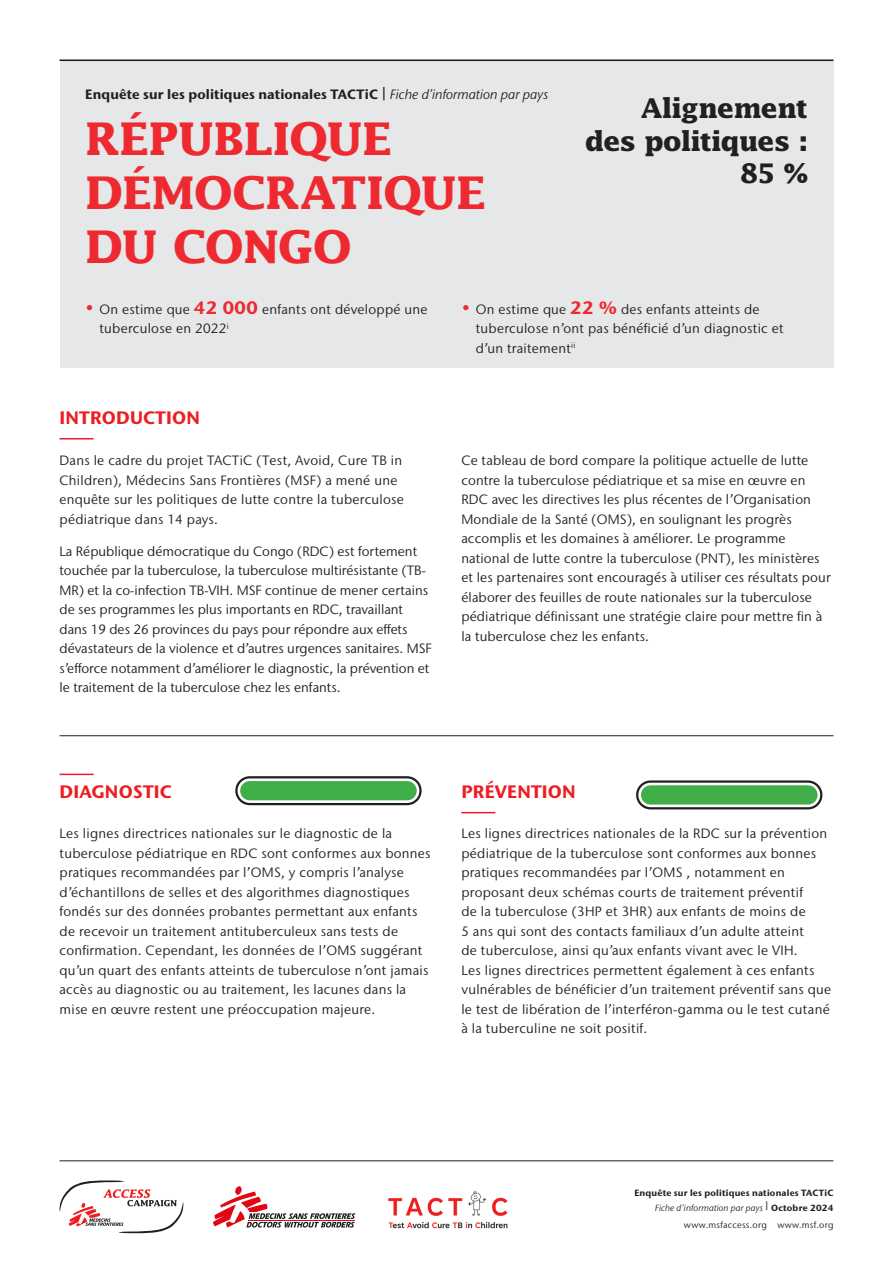
<style>
.page{position:relative;width:893px;height:1263px;background:#fff}
.page>*{position:absolute;margin:0;border:0;box-sizing:border-box;transform-origin:0 0}
.Body_Copy{font:700 45px/54px "Lucida";letter-spacing:-.015em;color:#ee2a30}
.t1{font:700 27px/32.4px "Lucida";letter-spacing:-.03em;color:#231f20;text-align:right}
.Subtitle_2{font:700 18px "Stone Sans IIITC Std";letter-spacing:.01em;color:#ee1d23}
.Body{font:13.5px/19.5px "Stone Sans IIITC Std";letter-spacing:.02em;color:#231f20}
.Body-2{font:13.5px/19.5px "Stone Sans IIITC Std";color:#231f20}
.Body_Copy-2{font:700 13.5px "Stone Sans IIITC Std";letter-spacing:.01em;color:#231f20}
.Body_Copy-3{font:700 9px "Stone Sans IIITC Std";letter-spacing:.02em;color:#231f20}
.Body_Copy-4{font:italic 9px "Stone Sans IIITC Std";letter-spacing:.015em;color:#231f20}
.t2{font:9px "Stone Sans IIITC Std";letter-spacing:.03em;color:#231f20}
.s1{font-weight:400;font-style:italic}
.s2{font-weight:600;font-size:18px;color:#ee2a30}
.s3{font-weight:700;font-size:18px;color:#ee2a30}
.s4{font-weight:700;font-style:normal}
</style>
<div class="page">
<hr style="left:60px;top:1160px;width:773px;height:1px;background:#231f20">
<svg style="left:60px;top:1180px;width:123px;height:53px"></svg>
<img style="left:388px;top:1190px;width:120px;height:39px">
<svg style="left:213px;top:1186px;width:142px;height:41px"></svg>
<div style="left:60px;top:60px;width:773px;height:308px;background:#e6e7e9"></div>
<hr style="left:60px;top:60px;width:773px;height:1px;background:#231f20">
<hr style="left:60px;top:735px;width:773px;height:1px;background:#231f20">
<hr style="left:60px;top:438px;width:34px;height:1px;background:#ee1d23">
<hr style="left:60px;top:774px;width:34px;height:1px;background:#ee1d23">
<hr style="left:461px;top:812px;width:34px;height:1px;background:#ee1d23">
<div style="left:637px;top:781px;width:184px;height:27px;background:#40ae49;border-radius:13px"></div>
<div style="left:633px;top:778px;width:192px;height:34px;border:8px solid #fff;border-radius:13px"></div>
<div style="left:636px;top:780px;width:186px;height:29px;border:2px solid #231f20;border-radius:13px"></div>
<div style="left:236px;top:777px;width:184px;height:27px;background:#40ae49;border-radius:13px"></div>
<div style="left:233px;top:773px;width:191px;height:35px;border:8px solid #fff;border-radius:13px"></div>
<div style="left:235px;top:776px;width:187px;height:29px;border:2px solid #231f20;border-radius:13px"></div>
<p class="Body_Copy-2" style="left:85px;top:85px;width:465px">Enquête sur les politiques nationales TACTiC | <span class="s1">Fiche d’information par pays</span></p>
<p class="Body_Copy" style="left:85px;top:111px;width:402px">RÉPUBLIQUE<br>DÉMOCRATIQUE<br>DU CONGO</p>
<p class="t1" style="left:585px;top:92px;width:224px">Alignement des politiques :<br>85 %</p>
<p class="Body" style="left:99px;top:299px;width:330px;text-indent:-14px"><span class="s2">•</span> On estime que <span class="s3">42 000</span> enfants ont développé une tuberculose en 2022<sup>i</sup></p>
<p class="Body" style="left:476px;top:299px;width:309px;text-indent:-14px"><span class="s2">•</span> On estime que <span class="s3">22 %</span> des enfants atteints de tuberculose n’ont pas bénéficié d’un diagnostic et d’un traitement<sup>ii</sup></p>
<p class="Subtitle_2" style="left:60px;top:407px;width:142px">INTRODUCTION</p>
<p class="Body" style="left:60px;top:451px;width:346px">Dans le cadre du projet TACTiC (Test, Avoid, Cure TB in Children), Médecins Sans Frontières (MSF) a mené une enquête sur les politiques de lutte contre la tuberculose pédiatrique dans 14 pays.</p>
<p class="Body-2" style="left:60px;top:541px;width:374px">La République démocratique du Congo (RDC) est fortement touchée par la tuberculose, la tuberculose multirésistante (TB-MR) et la co-infection TB-VIH. MSF continue de mener certains de ses programmes les plus importants en RDC, travaillant dans 19 des 26 provinces du pays pour répondre aux effets dévastateurs de la violence et d’autres urgences sanitaires. MSF s’efforce notamment d’améliorer le diagnostic, la prévention et le traitement de la tuberculose chez les enfants.</p>
<p class="Body" style="left:461px;top:451px;width:371px">Ce tableau de bord compare la politique actuelle de lutte contre la tuberculose pédiatrique et sa mise en œuvre en RDC avec les directives les plus récentes de l’Organisation Mondiale de la Santé (OMS), en soulignant les progrès accomplis et les domaines à améliorer. Le programme national de lutte contre la tuberculose (PNT), les ministères et les partenaires sont encouragés à utiliser ces résultats pour élaborer des feuilles de route nationales sur la tuberculose pédiatrique définissant une stratégie claire pour mettre fin à la tuberculose chez les enfants.</p>
<p class="Subtitle_2" style="left:60px;top:780px;width:114px">DIAGNOSTIC</p>
<p class="Body" style="left:60px;top:824px;width:373px">Les lignes directrices nationales sur le diagnostic de la tuberculose pédiatrique en RDC sont conformes aux bonnes pratiques recommandées par l’OMS, y compris l’analyse d’échantillons de selles et des algorithmes diagnostiques fondés sur des données probantes permettant aux enfants de recevoir un traitement antituberculeux sans tests de confirmation. Cependant, les données de l’OMS suggérant qu’un quart des enfants atteints de tuberculose n’ont jamais accès au diagnostic ou au traitement, les lacunes dans la mise en œuvre restent une préoccupation majeure.</p>
<p class="Subtitle_2" style="left:461px;top:780px;width:116px">PRÉVENTION</p>
<p class="Body" style="left:461px;top:824px;width:371px">Les lignes directrices nationales de la RDC sur la prévention pédiatrique de la tuberculose sont conformes aux bonnes pratiques recommandées par l’OMS , notamment en proposant deux schémas courts de traitement préventif<br>de la tuberculose (3HP et 3HR) aux enfants de moins de<br>5 ans qui sont des contacts familiaux d’un adulte atteint<br>de tuberculose, ainsi qu’aux enfants vivant avec le VIH.<br>Les lignes directrices permettent également à ces enfants vulnérables de bénéficier d’un traitement préventif sans que le test de libération de l’interféron-gamma ou le test cutané à la tuberculine ne soit positif.</p>
<p class="Body_Copy-3" style="left:634px;top:1187px;width:201px">Enquête sur les politiques nationales TACTiC</p>
<p class="Body_Copy-4" style="left:655px;top:1202px;width:180px">Fiche d’information par pays <sup>|</sup> <span class="s4">Octobre 2024</span></p>
<p class="t2" style="left:684px;top:1219px;width:151px">www.msfaccess.org www.msf.org</p>
</div>
